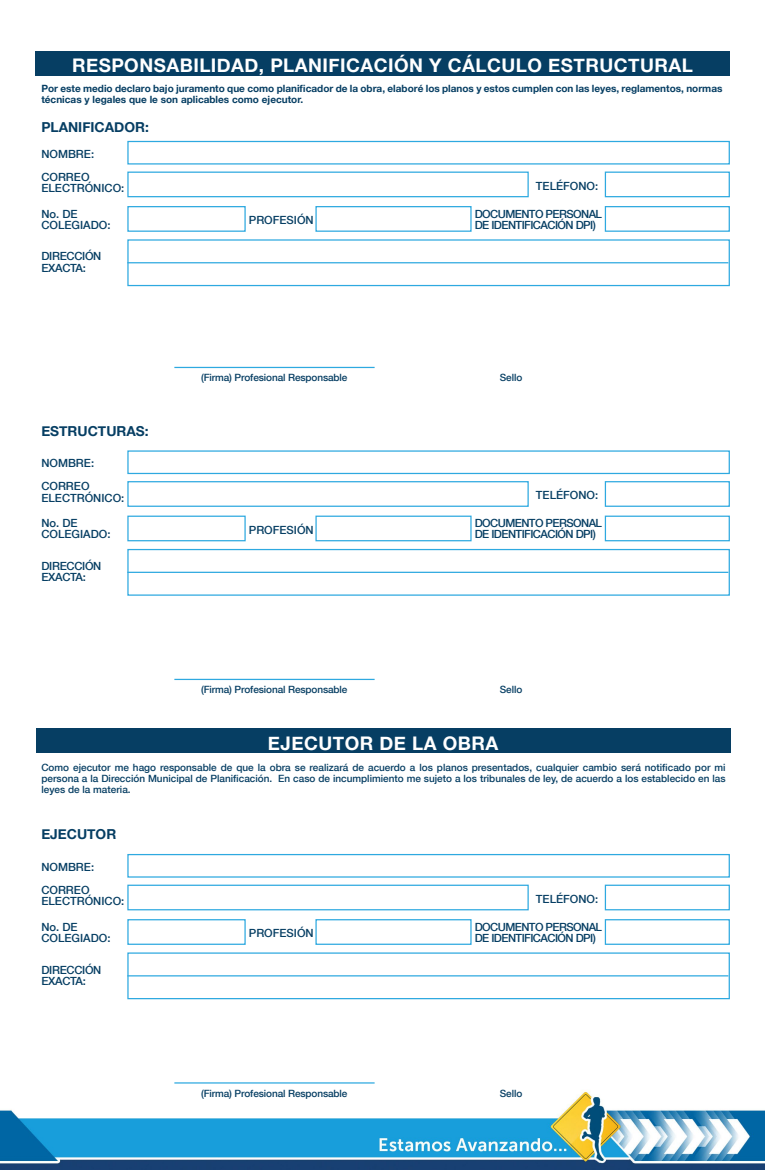
<style>
.page{position:relative;width:765px;height:1170px;background:#fff}
.page>*{position:absolute;margin:0;border:0;box-sizing:border-box;transform-origin:0 0}
.t1{font:700 18.75px "Helvetica Neue";letter-spacing:.025em;color:#fff}
.t2{font:700 13.75px "Helvetica Neue";color:#063e63}
.t3{font:500 11.25px "Helvetica Neue";color:#063e63}
.t4{font:500 11.25px "Helvetica Neue";letter-spacing:-.05em;color:#063e63}
.t5{font:500 11.25px "Helvetica Neue";letter-spacing:-.025em;color:#063e63}
.t6{font:500 10px/11.2px "Helvetica Neue";letter-spacing:-.01em;color:#063e63;text-align:justify}
.t7{font:700 10px/11.2px "Helvetica Neue";color:#063e63}
</style>
<div class="page">
<img style="left:0;top:140px;width:765px;height:1030px">
<div style="left:35px;top:51px;width:695px;height:25px;background:#063e63"></div>
<div style="left:127px;top:141px;width:603px;height:24px;border:1px solid #2ea9e0"></div>
<div style="left:127px;top:172px;width:402px;height:25px;border:1px solid #2ea9e0"></div>
<div style="left:605px;top:172px;width:125px;height:25px;border:1px solid #2ea9e0"></div>
<div style="left:127px;top:206px;width:119px;height:26px;border:1px solid #2ea9e0"></div>
<div style="left:315px;top:206px;width:157px;height:26px;border:1px solid #2ea9e0"></div>
<div style="left:605px;top:206px;width:125px;height:26px;border:1px solid #2ea9e0"></div>
<div style="left:127px;top:239px;width:603px;height:47px;border:1px solid #2ea9e0"></div>
<hr style="left:127px;top:262px;width:601px;height:1px;background:#2ea9e0">
<hr style="left:174px;top:367px;width:201px;height:1px;background:#2ea9e0">
<div style="left:127px;top:450px;width:603px;height:24px;border:1px solid #2ea9e0"></div>
<div style="left:127px;top:481px;width:402px;height:26px;border:1px solid #2ea9e0"></div>
<div style="left:605px;top:481px;width:125px;height:26px;border:1px solid #2ea9e0"></div>
<div style="left:127px;top:516px;width:119px;height:25px;border:1px solid #2ea9e0"></div>
<div style="left:315px;top:516px;width:157px;height:25px;border:1px solid #2ea9e0"></div>
<div style="left:605px;top:516px;width:125px;height:25px;border:1px solid #2ea9e0"></div>
<div style="left:127px;top:549px;width:603px;height:47px;border:1px solid #2ea9e0"></div>
<hr style="left:127px;top:572px;width:601px;height:1px;background:#2ea9e0">
<hr style="left:174px;top:679px;width:201px;height:1px;background:#2ea9e0">
<div style="left:127px;top:854px;width:603px;height:24px;border:1px solid #2ea9e0"></div>
<div style="left:127px;top:885px;width:402px;height:25px;border:1px solid #2ea9e0"></div>
<div style="left:605px;top:885px;width:125px;height:25px;border:1px solid #2ea9e0"></div>
<div style="left:127px;top:919px;width:119px;height:26px;border:1px solid #2ea9e0"></div>
<div style="left:315px;top:919px;width:157px;height:26px;border:1px solid #2ea9e0"></div>
<div style="left:605px;top:919px;width:125px;height:26px;border:1px solid #2ea9e0"></div>
<div style="left:127px;top:952px;width:603px;height:47px;border:1px solid #2ea9e0"></div>
<hr style="left:127px;top:975px;width:601px;height:1px;background:#2ea9e0">
<hr style="left:174px;top:1082px;width:201px;height:2px;background:#2ea9e0">
<div style="left:36px;top:728px;width:695px;height:25px;background:#063e63"></div>
<p class="t1" style="left:72px;top:51px;width:622px">RESPONSABILIDAD, PLANIFICACIÓN Y CÁLCULO ESTRUCTURAL</p>
<p class="t7" style="left:41px;top:83px;width:683px">Por este medio declaro bajo juramento que como planificador de la obra, elaboré los planos y estos cumplen con las leyes, reglamentos, normas técnicas y legales que le son aplicables como ejecutor.</p>
<p class="t2" style="left:41px;top:117px;width:109px">PLANIFICADOR:</p>
<p class="t3" style="left:41px;top:145px;width:54px">NOMBRE:</p>
<p class="t3" style="left:41px;top:168px;width:50px">CORREO</p>
<p class="t3" style="left:41px;top:179px;width:84px">ELECTRÓNICO:</p>
<p class="t3" style="left:536px;top:177px;width:64px">TELÉFONO:</p>
<p class="t3" style="left:41px;top:205px;width:38px">No. DE</p>
<p class="t3" style="left:41px;top:216px;width:71px">COLEGIADO:</p>
<p class="t4" style="left:475px;top:205px;width:129px">DOCUMENTO PERSONAL</p>
<p class="t4" style="left:475px;top:216px;width:123px">DE IDENTIFICACIÓN DPI)</p>
<p class="t3" style="left:249px;top:211px;width:66px">PROFESIÓN</p>
<p class="t5" style="left:41px;top:247px;width:62px">DIRECCIÓN</p>
<p class="t3" style="left:41px;top:259px;width:46px">EXACTA:</p>
<p class="t6" style="left:201px;top:372px;width:148px">(Firma) Profesional Responsable</p>
<p class="t6" style="left:500px;top:372px;width:24px">Sello</p>
<p class="t2" style="left:41px;top:420px;width:109px">ESTRUCTURAS:</p>
<p class="t3" style="left:41px;top:454px;width:54px">NOMBRE:</p>
<p class="t3" style="left:41px;top:477px;width:50px">CORREO</p>
<p class="t3" style="left:41px;top:489px;width:84px">ELECTRÓNICO:</p>
<p class="t3" style="left:536px;top:486px;width:64px">TELÉFONO:</p>
<p class="t3" style="left:41px;top:514px;width:38px">No. DE</p>
<p class="t3" style="left:41px;top:525px;width:71px">COLEGIADO:</p>
<p class="t4" style="left:475px;top:514px;width:129px">DOCUMENTO PERSONAL</p>
<p class="t4" style="left:475px;top:525px;width:123px">DE IDENTIFICACIÓN DPI)</p>
<p class="t3" style="left:249px;top:521px;width:66px">PROFESIÓN</p>
<p class="t5" style="left:41px;top:557px;width:62px">DIRECCIÓN</p>
<p class="t3" style="left:41px;top:568px;width:46px">EXACTA:</p>
<p class="t6" style="left:201px;top:684px;width:148px">(Firma) Profesional Responsable</p>
<p class="t6" style="left:500px;top:684px;width:24px">Sello</p>
<p class="t1" style="left:268px;top:728px;width:232px">EJECUTOR DE LA OBRA</p>
<p class="t6" style="left:41px;top:761px;width:686px">Como ejecutor me hago responsable de que la obra se realizará de acuerdo a los planos presentados, cualquier cambio será notificado por mi persona a la Dirección Municipal de Planificación. En caso de incumplimiento me sujeto a los tribunales de ley, de acuerdo a los establecido en las leyes de la materia.</p>
<p class="t2" style="left:41px;top:824px;width:76px">EJECUTOR</p>
<p class="t3" style="left:41px;top:858px;width:54px">NOMBRE:</p>
<p class="t3" style="left:41px;top:881px;width:50px">CORREO</p>
<p class="t3" style="left:41px;top:892px;width:84px">ELECTRÓNICO:</p>
<p class="t3" style="left:536px;top:890px;width:64px">TELÉFONO:</p>
<p class="t3" style="left:41px;top:918px;width:38px">No. DE</p>
<p class="t3" style="left:41px;top:929px;width:71px">COLEGIADO:</p>
<p class="t4" style="left:475px;top:918px;width:129px">DOCUMENTO PERSONAL</p>
<p class="t4" style="left:475px;top:929px;width:123px">DE IDENTIFICACIÓN DPI)</p>
<p class="t3" style="left:249px;top:924px;width:66px">PROFESIÓN</p>
<p class="t5" style="left:41px;top:961px;width:62px">DIRECCIÓN</p>
<p class="t3" style="left:41px;top:972px;width:46px">EXACTA:</p>
<p class="t6" style="left:201px;top:1087px;width:148px">(Firma) Profesional Responsable</p>
<p class="t6" style="left:500px;top:1087px;width:24px">Sello</p>
</div>
